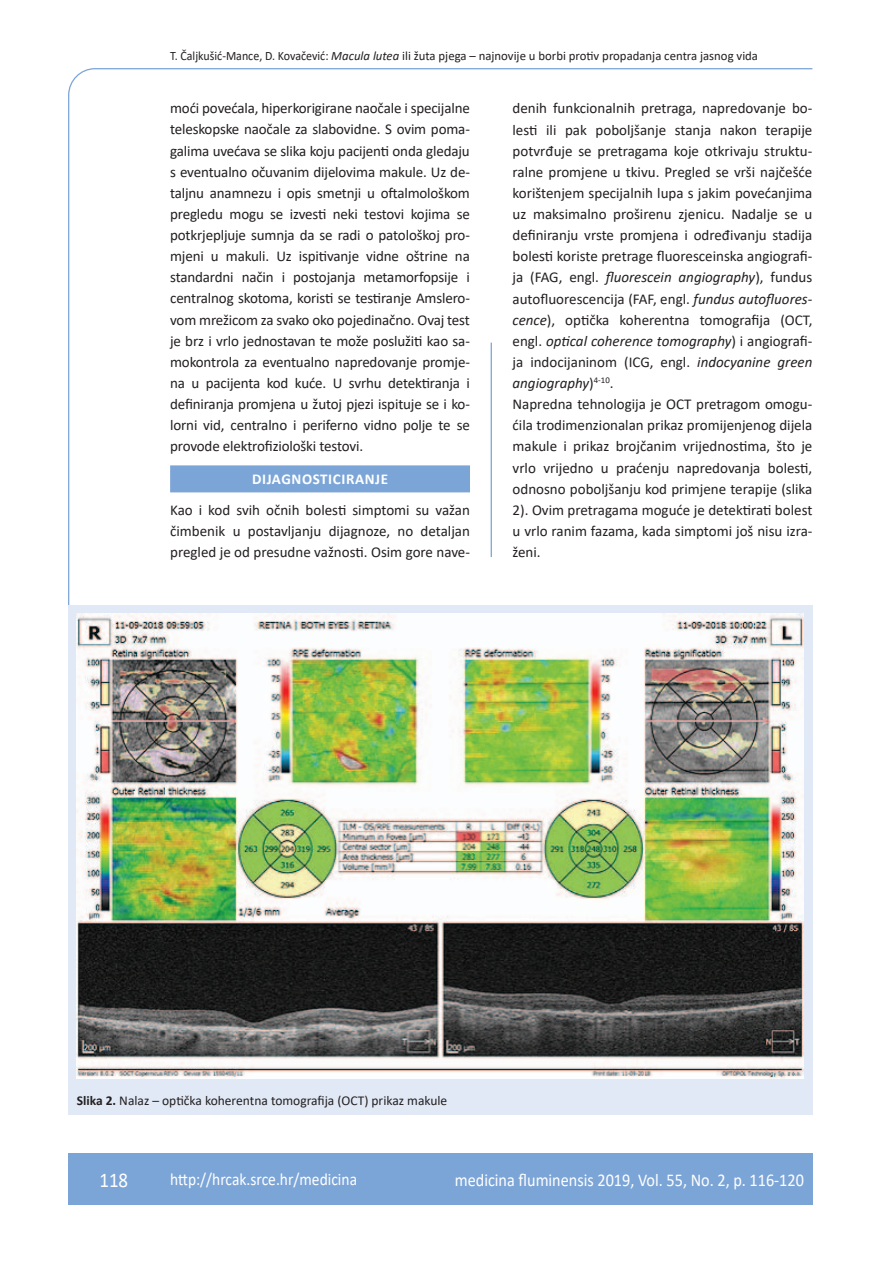
<style>
.page{position:relative;width:889px;height:1268px;background:#fff}
.page>*{position:absolute;margin:0;border:0;box-sizing:border-box;transform-origin:0 0}
.t1{font:21px "Calibri";color:#fff;scale:.9 1}
.t2{font:18px "Calibri";color:#fff;scale:.9 1}
.t3{font:17.25px "Calibri";color:#fff;scale:.9 1}
.osnovni_tekst{font:15px/21.1px "Calibri";color:#231f20;text-align:justify}
.naslov_ruler{font:700 15px "Calibri";letter-spacing:.04em;color:#fff}
.potpis_slika{font:13.5px "Calibri";color:#231f20}
.glava{font:12.75px "Calibri";color:#231f20;scale:.94 1}
.s1{font-style:italic}
.s2{font-weight:700}
</style>
<div class="page">
<svg style="left:68px;top:68px;width:745px;height:538px"></svg>
<hr style="left:490px;top:342px;width:2px;height:215px;background:#7ca5d7">
<div style="left:68px;top:1152px;width:744px;height:51px;background:#7ca5d7"></div>
<div style="left:170px;top:465px;width:300px;height:27px;background:#7ca5d7"></div>
<div style="left:68px;top:605px;width:744px;height:509px;background:#e1e9f6"></div>
<img style="left:77px;top:613px;width:726px;height:465px">
<p class="glava" style="left:170px;top:46px;width:627px">T. Čaljkušić-Mance, D. Kovačević: <span class="s1">Macula lutea</span> ili žuta pjega – najnovije u borbi protiv propadanja centra jasnog vida</p>
<p class="osnovni_tekst" style="left:170px;top:97px;width:301px">moći povećala, hiperkorigirane naočale i specijalne teleskopske naočale za slabovidne. S ovim poma&shy;galima uvećava se slika koju pacijenti onda gledaju s eventualno očuvanim dijelovima makule. Uz de&shy;taljnu anamnezu i opis smetnji u oftalmološkom pregledu mogu se izvesti neki testovi kojima se potkrjepljuje sumnja da se radi o patološkoj pro&shy;mjeni u makuli. Uz ispitivanje vidne oštrine na standardni način i postojanja metamorfopsije i centralnog skotoma, koristi se testiranje Amslero&shy;vom mrežicom za svako oko pojedinačno. Ovaj test je brz i vrlo jednostavan te može poslužiti kao sa&shy;mokontrola za eventualno napredovanje promje&shy;na u pacijenta kod kuće. U svrhu detektiranja i definiranja promjena u žutoj pjezi ispituje se i ko&shy;lorni vid, centralno i periferno vidno polje te se provode elektrofiziološki testovi.</p>
<p class="naslov_ruler" style="left:252px;top:468px;width:137px">DIJAGNOSTICIRANJE</p>
<p class="osnovni_tekst" style="left:170px;top:499px;width:301px">Kao i kod svih očnih bolesti simptomi su važan čimbenik u postavljanju dijagnoze, no detaljan pregled je od presudne važnosti. Osim gore nave-</p>
<p class="osnovni_tekst" style="left:512px;top:97px;width:301px">denih funkcionalnih pretraga, napredovanje bo&shy;lesti ili pak poboljšanje stanja nakon terapije potvrđuje se pretragama koje otkrivaju struktu&shy;ralne promjene u tkivu. Pregled se vrši najčešće korištenjem specijalnih lupa s jakim povećanjima uz maksimalno proširenu zjenicu. Nadalje se u definiranju vrste promjena i određivanju stadija bolesti koriste pretrage fluoresceinska angiografi&shy;ja (FAG, engl. <span class="s1">fluorescein angiography</span>), fundus autofluorescencija (FAF, engl. <span class="s1">fundus autofluores&shy;cence</span>), optička koherentna tomografija (OCT, engl. <span class="s1">optical coherence tomography</span>) i angiografi&shy;ja indocijaninom (ICG, engl. <span class="s1">indocyanine green angiography</span>)<sup>4-10</sup>.</p>
<p class="osnovni_tekst" style="left:512px;top:393px;width:301px">Napredna tehnologija je OCT pretragom omogu&shy;ćila trodimenzionalan prikaz promijenjenog dijela makule i prikaz brojčanim vrijednostima, što je vrlo vrijedno u praćenju napredovanja bolesti, odnosno poboljšanju kod primjene terapije (slika 2). Ovim pretragama moguće je detektirati bolest u vrlo ranim fazama, kada simptomi još nisu izra&shy;ženi.</p>
<p class="potpis_slika" style="left:77px;top:1090px;width:372px"><span class="s2">Slika 2.</span> Nalaz – optička koherentna tomografija (OCT) prikaz makule</p>
<p class="t1" style="left:99px;top:1164px;width:33px">118</p>
<p class="t3" style="left:170px;top:1166px;width:209px">http://hrcak.srce.hr/medicina</p>
<p class="t2" style="left:455px;top:1166px;width:389px">medicina fluminensis 2019, Vol. 55, No. 2, p. 116-120</p>
</div>
